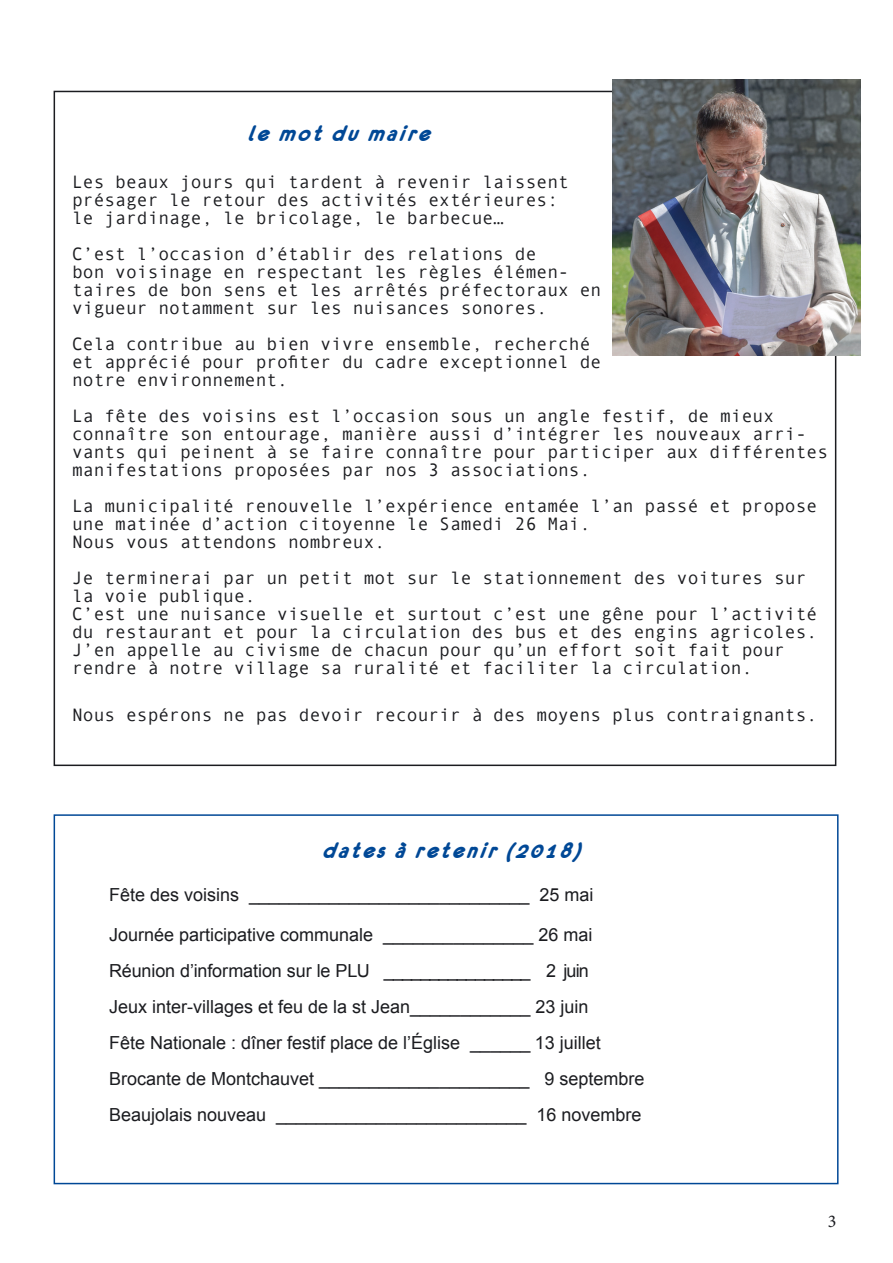
<style>
.page{position:relative;width:893px;height:1263px;background:#fff}
.page>*{position:absolute;margin:0;border:0;box-sizing:border-box;transform-origin:0 0}
.t1{font:italic 24px "Eurofurencebold";color:#004896}
.t2{font:18px/18px "Andale Mono";color:#1b1c20}
.t3{font:18px/36px "Arial";color:#1b1c20}
.t4{font:18px "Minion Pro";color:#1b1c20}
</style>
<div class="page">
<div style="left:54px;top:814px;width:784px;height:370px;border:2px solid #004896"></div>
<img style="left:612px;top:79px;width:248px;height:277px">
<h1 class="t1" style="left:247px;top:121px;width:193px">le motdu maire</h1>
<p class="t2" style="left:72px;top:172px;width:498px">Les beaux jours qui tardent à revenir laissent présager le retour des activités extérieures: le jardinage, le bricolage, le barbecue…</p>
<p class="t2" style="left:72px;top:244px;width:531px">C’est l’occasion d’établir des relations de<br>bon voisinage en respectant les règles élémen&shy;taires de bon sens et les arrêtés préfectoraux en vigueur notamment sur les nuisances sonores.</p>
<p class="t2" style="left:72px;top:334px;width:531px">Cela contribue au bien vivre ensemble, recherché et apprécié pour profiter du cadre exceptionnel de notre environnement.</p>
<p class="t2" style="left:72px;top:406px;width:757px">La fête des voisins est l’occasion sous un angle festif, de mieux connaître son entourage, manière aussi d’intégrer les nouveaux arri&shy;vants qui peinent à se faire connaître pour participer aux différentes manifestations proposées par nos 3 associations.</p>
<p class="t2" style="left:72px;top:496px;width:747px">La municipalité renouvelle l’expérience entamée l’an passé et propose une matinée d’action citoyenne le Samedi 26 Mai.<br>Nous vous attendons nombreux.</p>
<p class="t2" style="left:72px;top:568px;width:747px">Je terminerai par un petit mot sur le stationnement des voitures sur la voie publique.<br>C’est une nuisance visuelle et surtout c’est une gêne pour l’activité du restaurant et pour la circulation des bus et des engins agricoles.<br>J’en appelle au civisme de chacun pour qu’un effort soit fait pour rendre à notre village sa ruralité et faciliter la circulation.</p>
<p class="t2" style="left:72px;top:705px;width:747px">Nous espérons ne pas devoir recourir à des moyens plus contraignants.</p>
<h1 class="t1" style="left:322px;top:838px;width:268px">datesàretenir(2018)</h1>
<p class="t3" style="left:109px;top:877px;width:486px">Fête des voisins ____________________________ 25 mai</p>
<p class="t3" style="left:109px;top:916px;width:537px">Journée participative communale _______________ 26 mai Réunion d’information sur le PLU ________________ 2 juin<br>Jeux inter-villages et feu de la st Jean____________ 23 juin<br>Fête Nationale : dîner festif place de l’Église ______ 13 juillet Brocante de Montchauvet _____________________ 9 septembre Beaujolais nouveau _________________________ 16 novembre</p>
<p class="t4" style="left:828px;top:1209px;width:10px">3</p>
</div>
